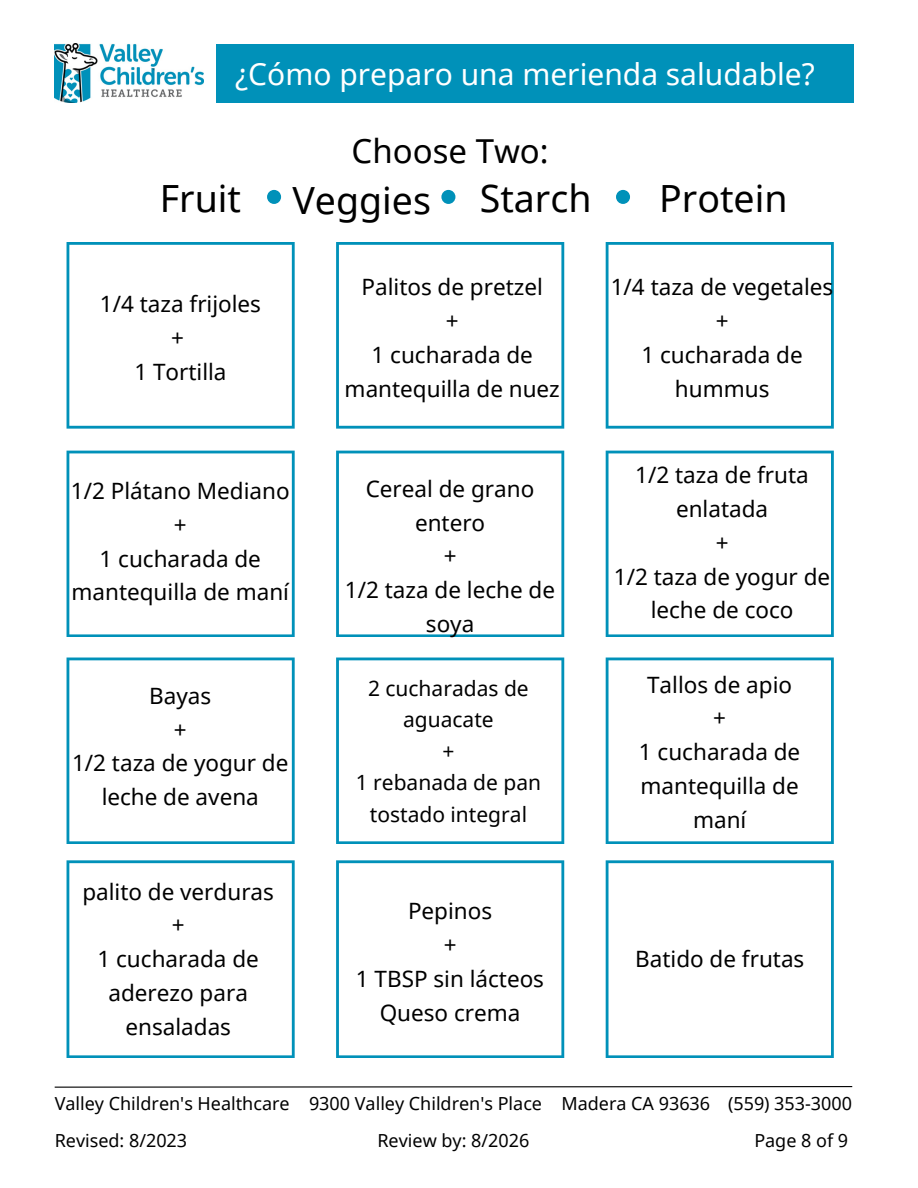
<style>
.page{position:relative;width:918px;height:1188px;background:#fff}
.page>*{position:absolute;margin:0;border:0;box-sizing:border-box;transform-origin:0 0}
.t1{font:37.5px "Noto Sans";color:#000}
.t2{font:33px "Noto Sans";color:#000}
.t3{font:30px "Noto Sans";color:#fff}
.t4{font:22.5px/33.8px "Noto Sans";color:#000;text-align:center}
.t5{font:21px/31.5px "Noto Sans";color:#000;text-align:center}
.t6{font:18px "Noto Sans";color:#000}
</style>
<div class="page">
<svg style="left:54px;top:1086px;width:799px;height:2px;background:#6f6f6f"></svg>
<div style="left:441px;top:190px;width:14px;height:14px;background:#0091b9;border-radius:50%"></div>
<div style="left:267px;top:190px;width:14px;height:14px;background:#0091b9;border-radius:50%"></div>
<div style="left:616px;top:190px;width:14px;height:14px;background:#0091b9;border-radius:50%"></div>
<svg style="left:67px;top:242px;width:228px;height:187px"></svg>
<svg style="left:336px;top:242px;width:228px;height:187px"></svg>
<svg style="left:67px;top:451px;width:228px;height:186px"></svg>
<svg style="left:606px;top:242px;width:228px;height:187px"></svg>
<svg style="left:336px;top:451px;width:228px;height:186px"></svg>
<svg style="left:606px;top:451px;width:228px;height:186px"></svg>
<svg style="left:67px;top:860px;width:228px;height:198px"></svg>
<svg style="left:336px;top:658px;width:228px;height:186px"></svg>
<svg style="left:336px;top:860px;width:228px;height:198px"></svg>
<svg style="left:606px;top:658px;width:228px;height:186px"></svg>
<svg style="left:606px;top:860px;width:228px;height:198px"></svg>
<svg style="left:67px;top:658px;width:228px;height:186px"></svg>
<div style="left:216px;top:44px;width:638px;height:59px;background:#0091b9"></div>
<img style="left:55px;top:44px;width:148px;height:58px">
<p class="t3" style="left:235px;top:53px;width:581px">¿Cómo preparo una merienda saludable?</p>
<p class="t1" style="left:160px;top:172px;width:83px">Fruit</p>
<p class="t4" style="left:100px;top:287px;width:163px">1/4 taza frijoles</p>
<p class="t4" style="left:171px;top:320px;width:14px">+</p>
<p class="t4" style="left:134px;top:354px;width:94px">1 Tortilla</p>
<p class="t2" style="left:352px;top:127px;width:199px">Choose Two:</p>
<p class="t1" style="left:292px;top:174px;width:140px">Veggies</p>
<p class="t1" style="left:480px;top:172px;width:113px">Starch</p>
<p class="t1" style="left:659px;top:172px;width:130px">Protein</p>
<p class="t4" style="left:362px;top:270px;width:183px">Palitos de pretzel</p>
<p class="t4" style="left:446px;top:304px;width:14px">+</p>
<p class="t4" style="left:345px;top:337px;width:217px">1 cucharada de mantequilla de nuez</p>
<p class="t4" style="left:611px;top:270px;width:224px">1/4 taza de vegetales</p>
<p class="t4" style="left:716px;top:304px;width:14px">+</p>
<p class="t4" style="left:641px;top:337px;width:163px">1 cucharada de hummus</p>
<p class="t4" style="left:71px;top:473px;width:220px">1/2 Plátano Mediano</p>
<p class="t4" style="left:174px;top:507px;width:14px">+</p>
<p class="t4" style="left:71px;top:541px;width:219px">1 cucharada de mantequilla de maní</p>
<p class="t4" style="left:149px;top:678px;width:64px">Bayas</p>
<p class="t4" style="left:174px;top:712px;width:14px">+</p>
<p class="t4" style="left:72px;top:746px;width:218px">1/2 taza de yogur de leche de avena</p>
<p class="t4" style="left:82px;top:874px;width:193px">palito de verduras</p>
<p class="t4" style="left:172px;top:908px;width:14px">+</p>
<p class="t4" style="left:98px;top:942px;width:163px">1 cucharada de aderezo para ensaladas</p>
<p class="t4" style="left:366px;top:471px;width:170px">Cereal de grano entero</p>
<p class="t4" style="left:444px;top:539px;width:14px">+</p>
<p class="t4" style="left:345px;top:572px;width:212px">1/2 taza de leche de soya</p>
<p class="t5" style="left:368px;top:672px;width:162px">2 cucharadas de aguacate</p>
<p class="t5" style="left:442px;top:735px;width:13px">+</p>
<p class="t5" style="left:356px;top:766px;width:187px">1 rebanada de pan tostado integral</p>
<p class="t4" style="left:408px;top:894px;width:86px">Pepinos</p>
<p class="t4" style="left:444px;top:928px;width:14px">+</p>
<p class="t4" style="left:356px;top:961px;width:190px">1 TBSP sin lácteos</p>
<p class="t4" style="left:380px;top:995px;width:142px">Queso crema</p>
<p class="t4" style="left:635px;top:458px;width:175px">1/2 taza de fruta enlatada</p>
<p class="t4" style="left:716px;top:525px;width:14px">+</p>
<p class="t4" style="left:614px;top:559px;width:218px">1/2 taza de yogur de leche de coco</p>
<p class="t4" style="left:647px;top:667px;width:147px">Tallos de apio</p>
<p class="t4" style="left:713px;top:701px;width:14px">+</p>
<p class="t4" style="left:639px;top:734px;width:163px">1 cucharada de mantequilla de maní</p>
<p class="t4" style="left:635px;top:941px;width:171px">Batido de frutas</p>
<p class="t6" style="left:55px;top:1091px;width:237px">Valley Children's Healthcare</p>
<p class="t6" style="left:309px;top:1091px;width:235px">9300 Valley Children's Place</p>
<p class="t6" style="left:561px;top:1091px;width:150px">Madera CA 93636</p>
<p class="t6" style="left:728px;top:1091px;width:125px">(559) 353-3000</p>
<p class="t6" style="left:55px;top:1128px;width:134px">Revised: 8/2023</p>
<p class="t6" style="left:377px;top:1128px;width:153px">Review by: 8/2026</p>
<p class="t6" style="left:754px;top:1128px;width:95px">Page 8 of 9</p>
</div>
